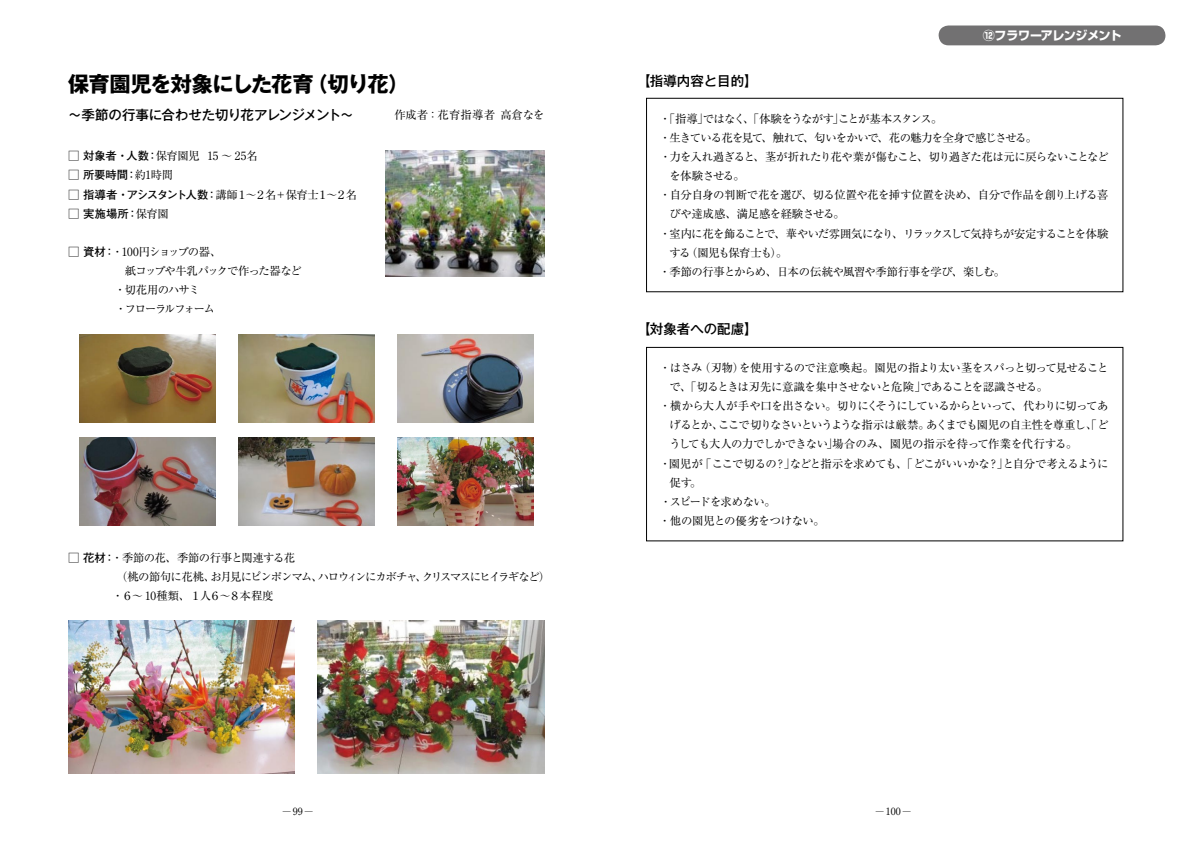
<style>
.page{position:relative;width:1191px;height:842px;background:#fff}
.page>*{position:absolute;margin:0;border:0;box-sizing:border-box;transform-origin:0 0}
.t1{font:700 21.3px "Gothic MB101 Pro";letter-spacing:-.035em;color:#000}
.t2{font:500 13.5px "Gothic MB101 Pro";color:#000}
.t3{font:700 12px "Shin Go Pro";letter-spacing:-.03em;color:#fff}
.t4{font:11.3px "Ryumin Pro";letter-spacing:-.055em;color:#000}
.t5{font:11.3px "Ryumin Pro";letter-spacing:-.12em;color:#000}
.t6{font:11.3px "Ryumin Pro";letter-spacing:-.025em;color:#000}
.t7{font:11.3px "Ryumin Pro";letter-spacing:-.075em;color:#000}
.t8{font:11.3px "Ryumin Pro";letter-spacing:-.08em;color:#000}
.t9{font:11.3px "Ryumin Pro";letter-spacing:-.035em;color:#000}
.t10{font:700 11.3px "Futo Go B101 Pro";letter-spacing:-.12em;color:#000}
.t11{font:11.3px "Ryumin Pro";letter-spacing:-.09em;color:#000}
.t12{font:700 11.3px "Futo Go B101 Pro";letter-spacing:-.005em;color:#000}
.t13{font:11.3px "Ryumin Pro";letter-spacing:-.085em;color:#000}
.t14{font:11.3px "Ryumin Pro";letter-spacing:-.02em;color:#000}
.t15{font:9.9px "Ryumin Pro";color:#000;scale:.8 1}
.s1{font-family:"Ryumin Pro";font-weight:400;font-size:11.3px}
.s2{font-family:"Futo Go B101 Pro";font-weight:700}
.s3{font-family:"Ryumin Pro";font-weight:400}
</style>
<div class="page">
<div style="left:938px;top:26px;width:227px;height:19px;background:#727172;border-radius:10px"></div>
<div style="left:646px;top:98px;width:477px;height:194px;border:1px solid #000"></div>
<div style="left:646px;top:347px;width:477px;height:194px;border:1px solid #000"></div>
<img style="left:68px;top:621px;width:227px;height:153px">
<img style="left:79px;top:334px;width:136px;height:88px">
<img style="left:386px;top:150px;width:158px;height:126px">
<img style="left:317px;top:621px;width:227px;height:153px">
<img style="left:238px;top:334px;width:136px;height:88px">
<img style="left:397px;top:334px;width:136px;height:88px">
<img style="left:79px;top:437px;width:136px;height:88px">
<img style="left:238px;top:437px;width:136px;height:88px">
<img style="left:397px;top:437px;width:136px;height:88px">
<h1 class="t1" style="left:68px;top:67px;width:343px">保育園児を対象にした花育（切り花）</h1>
<p class="t2" style="left:68px;top:104px;width:478px">～季節の行事に合わせた切り花アレンジメント～　　　<span class="s1">作成者：花育指導者 高倉なを</span></p>
<p class="t6" style="left:68px;top:147px;width:191px"><span class="s2">□ 対象者・人数：</span>保育園児 15 ～ 25名</p>
<p class="t12" style="left:68px;top:166px;width:107px">□ 所要時間：<span class="s3">約1時間</span></p>
<p class="t10" style="left:68px;top:185px;width:291px">□ 指導者・アシスタント人数：<span class="s3">講師１～２名＋保育士１～２名</span></p>
<p class="t12" style="left:68px;top:204px;width:102px">□ 実施場所：<span class="s3">保育園</span></p>
<p class="t11" style="left:68px;top:243px;width:155px"><span class="s2">□ 資材：</span>・100円ショップの器、</p>
<p class="t13" style="left:125px;top:262px;width:178px">紙コップや牛乳パックで作った器など</p>
<p class="t4" style="left:114px;top:281px;width:87px">・切花用のハサミ</p>
<p class="t5" style="left:115px;top:300px;width:101px">・フローラルフォーム</p>
<p class="t4" style="left:68px;top:549px;width:228px"><span class="s2">□ 花材：</span>・季節の花、季節の行事と関連する花</p>
<p class="t5" style="left:116px;top:568px;width:435px">（桃の節句に花桃、お月見にピンポンマム、ハロウィンにカボチャ、クリスマスにヒイラギなど）</p>
<p class="t14" style="left:112px;top:587px;width:163px">・６～ 10種類、１人６～８本程度</p>
<p class="t2" style="left:637px;top:69px;width:122px">【指導内容と目的】</p>
<p class="t3" style="left:982px;top:26px;width:140px">⑫フラワーアレンジメント</p>
<p class="t4" style="left:659px;top:110px;width:285px">・「指導」ではなく、「体験をうながす」ことが基本スタンス。</p>
<p class="t4" style="left:659px;top:129px;width:379px">・生きている花を見て、触れて、匂いをかいで、花の魅力を全身で感じさせる。</p>
<p class="t4" style="left:659px;top:148px;width:450px">・力を入れ過ぎると、茎が折れたり花や葉が傷むこと、切り過ぎた花は元に戻らないことなど</p>
<p class="t4" style="left:669px;top:167px;width:77px">を体験させる。</p>
<p class="t9" style="left:659px;top:186px;width:450px">・自分自身の判断で花を選び、切る位置や花を挿す位置を決め、自分で作品を創り上げる喜</p>
<p class="t6" style="left:669px;top:205px;width:177px">びや達成感、満足感を経験させる。</p>
<p class="t7" style="left:659px;top:224px;width:450px">・室内に花を飾ることで、華やいだ雰囲気になり、リラックスして気持ちが安定することを体験</p>
<p class="t11" style="left:669px;top:244px;width:119px">する（園児も保育士も）。</p>
<p class="t4" style="left:659px;top:263px;width:347px">・季節の行事とからめ、日本の伝統や風習や季節行事を学び、楽しむ。</p>
<p class="t2" style="left:637px;top:318px;width:122px">【対象者への配慮】</p>
<p class="t4" style="left:659px;top:359px;width:450px">・はさみ（刃物）を使用するので注意喚起。園児の指より太い茎をスパっと切って見せること</p>
<p class="t4" style="left:669px;top:378px;width:380px">で、「切るときは刃先に意識を集中させないと危険」であることを認識させる。</p>
<p class="t4" style="left:659px;top:397px;width:450px">・横から大人が手や口を出さない。切りにくそうにしているからといって、代わりに切ってあ</p>
<p class="t8" style="left:669px;top:416px;width:440px">げるとか、ここで切りなさいというような指示は厳禁。あくまでも園児の自主性を尊重し、「ど</p>
<p class="t4" style="left:669px;top:435px;width:409px">うしても大人の力でしかできない」場合のみ、園児の指示を待って作業を代行する。</p>
<p class="t4" style="left:659px;top:454px;width:450px">・園児が「ここで切るの？」などと指示を求めても、「どこがいいかな？」と自分で考えるように</p>
<p class="t4" style="left:669px;top:474px;width:34px">促す。</p>
<p class="t4" style="left:660px;top:493px;width:117px">・スピードを求めない。</p>
<p class="t6" style="left:659px;top:512px;width:167px">・他の園児との優劣をつけない。</p>
<p class="t15" style="left:283px;top:803px;width:39px">─99─</p>
<p class="t15" style="left:876px;top:803px;width:45px">─ 100─</p>
</div>
